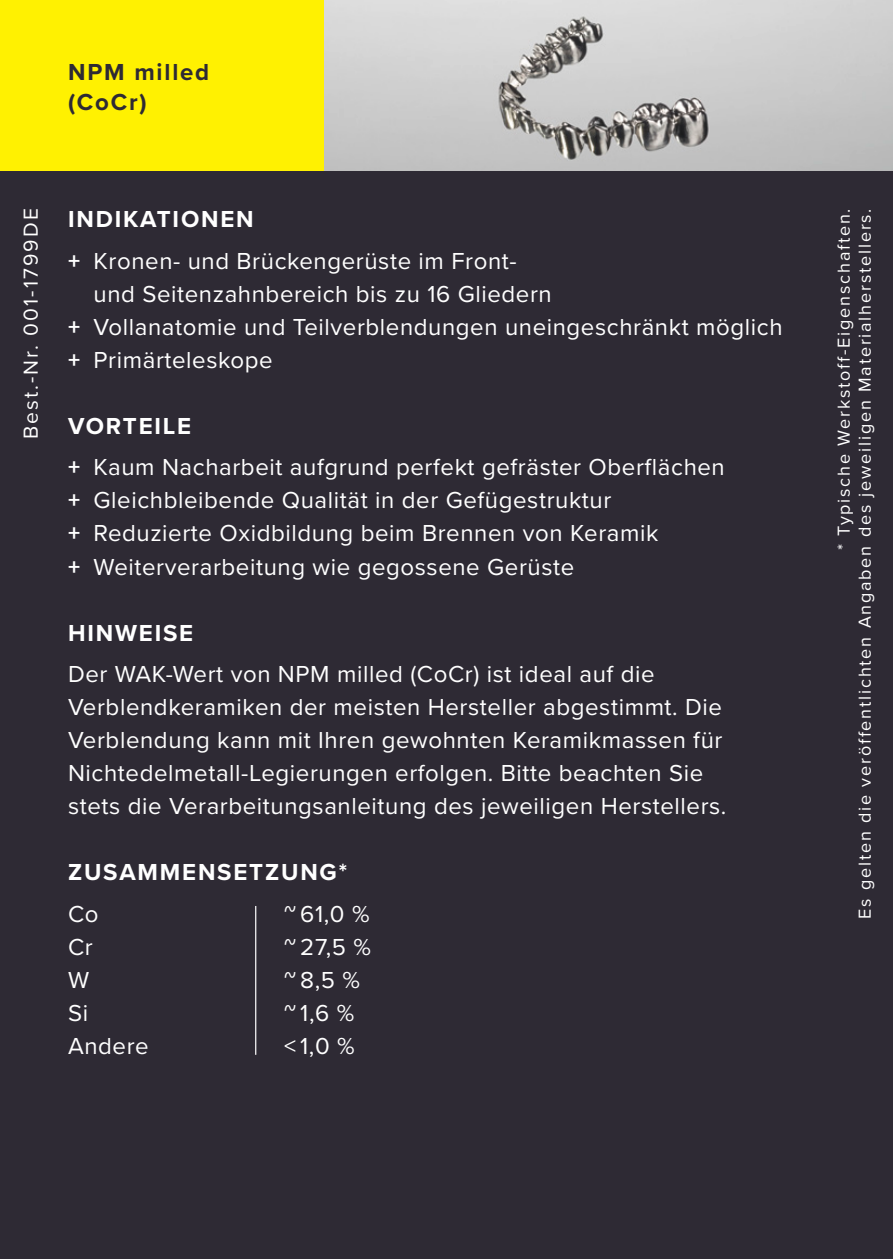
<style>
.page{position:relative;width:893px;height:1259px;background:#fff}
.page>*{position:absolute;margin:0;border:0;box-sizing:border-box;transform-origin:0 0}
.Fliesstext{font:24px/33px "Proxima Nova";letter-spacing:.025em;color:#fff}
.Headline_Fliesstext{font:700 24px "Proxima Nova";letter-spacing:.075em;color:#fff}
.Name{font:700 24px/30px "Proxima Nova";letter-spacing:.075em;color:#2e2a34}
.Bestellnummer{font:21px "Proxima Nova";letter-spacing:.1em;color:#fff}
.Bestellnummer-2{font:18px/21px "Proxima Nova";letter-spacing:.1em;color:#fff;text-align:right}
.s1{font-weight:700}
</style>
<div class="page">
<div style="left:0;top:170px;width:893px;height:1089px;background:#2e2a34"></div>
<div style="left:0;top:0;width:324px;height:170px;background:#fff101"></div>
<img style="left:324px;top:0;width:569px;height:170px">
<hr style="left:255px;top:906px;width:1px;height:148px;background:#fff">
<p class="Name" style="left:68px;top:56px;width:143px">NPM milled (CoCr)</p>
<p class="Bestellnummer" style="left:15px;top:439px;width:232px;rotate:-90deg">Best.-Nr. 001-1799DE</p>
<p class="Bestellnummer-2" style="left:832px;top:919px;width:712px;rotate:-90deg">* Typische Werkstoff-Eigenschaften.<br>Es gelten die veröffentlichten Angaben des jeweiligen Materialherstellers.</p>
<p class="Headline_Fliesstext" style="left:68px;top:201px;width:187px">INDIKATIONEN</p>
<p class="Fliesstext" style="left:94px;top:243px;width:460px;text-indent:-26px"><span class="s1">+</span> Kronen- und Brückengerüste im Front&shy;und Seitenzahnbereich bis zu 16 Gliedern</p>
<p class="Fliesstext" style="left:68px;top:309px;width:716px"><span class="s1">+</span> Vollanatomie und Teilverblendungen uneingeschränkt möglich</p>
<p class="Fliesstext" style="left:68px;top:342px;width:206px"><span class="s1">+</span> Primärteleskope</p>
<p class="Headline_Fliesstext" style="left:68px;top:408px;width:125px">VORTEILE</p>
<p class="Fliesstext" style="left:68px;top:450px;width:658px"><span class="s1">+</span> Kaum Nacharbeit aufgrund perfekt gefräster Oberflächen</p>
<p class="Fliesstext" style="left:68px;top:483px;width:545px"><span class="s1">+</span> Gleichbleibende Qualität in der Gefügestruktur</p>
<p class="Fliesstext" style="left:68px;top:516px;width:592px"><span class="s1">+</span> Reduzierte Oxidbildung beim Brennen von Keramik</p>
<p class="Fliesstext" style="left:68px;top:549px;width:508px"><span class="s1">+</span> Weiterverarbeitung wie gegossene Gerüste</p>
<p class="Headline_Fliesstext" style="left:68px;top:614px;width:127px">HINWEISE</p>
<p class="Fliesstext" style="left:68px;top:656px;width:660px">Der WAK-Wert von NPM milled (CoCr) ist ideal auf die Verblendkeramiken der meisten Hersteller abgestimmt. Die Verblendung kann mit Ihren gewohnten Keramikmassen für Nichtedelmetall-Legierungen erfolgen. Bitte beachten Sie stets die Verarbeitungsanleitung des jeweiligen Herstellers.</p>
<p class="Headline_Fliesstext" style="left:68px;top:854px;width:281px">ZUSAMMENSETZUNG*</p>
<p class="Fliesstext" style="left:68px;top:896px;width:32px">Co</p>
<p class="Fliesstext" style="left:284px;top:896px;width:87px">~ 61,0 %</p>
<p class="Fliesstext" style="left:68px;top:929px;width:26px">Cr</p>
<p class="Fliesstext" style="left:284px;top:929px;width:88px">~ 27,5 %</p>
<p class="Fliesstext" style="left:68px;top:962px;width:23px">W</p>
<p class="Fliesstext" style="left:284px;top:962px;width:78px">~ 8,5 %</p>
<p class="Fliesstext" style="left:68px;top:995px;width:22px">Si</p>
<p class="Fliesstext" style="left:284px;top:995px;width:72px">~ 1,6 %</p>
<p class="Fliesstext" style="left:68px;top:1028px;width:82px">Andere</p>
<p class="Fliesstext" style="left:284px;top:1028px;width:72px">&lt; 1,0 %</p>
</div>
